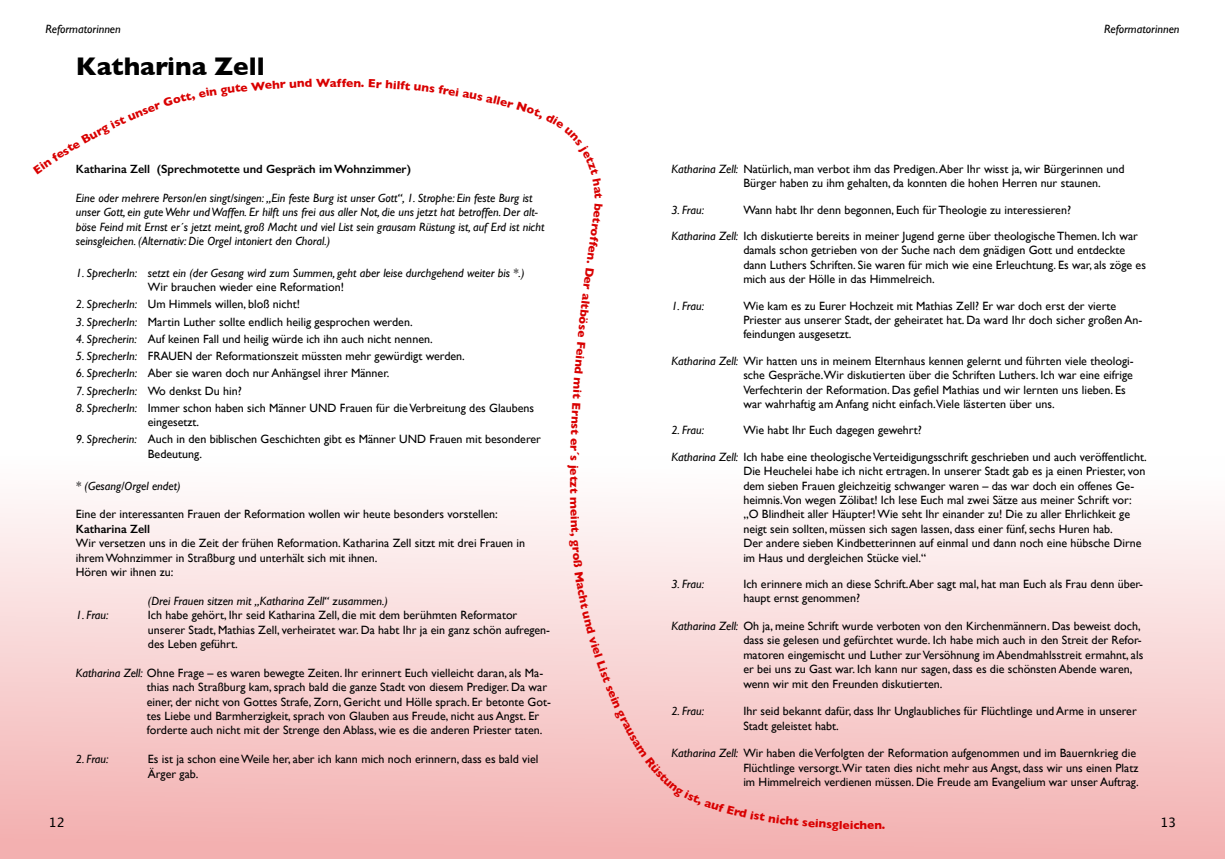
<style>
.page{position:relative;width:1225px;height:859px;background:#fff}
.page>*{position:absolute;margin:0;border:0;box-sizing:border-box;transform-origin:0 0}
.t1{font:700 26px "Gill Sans";color:#000}
.t2{font:13px "Lucida Grande";color:#000}
.t3{font:12px/14.4px "Gill Sans";color:#000}
.t4{font:italic 12px/14.4px "Gill Sans";color:#000}
.t5{font:600 12px "Gill Sans";color:#000}
.t6{font:700 12px "Gill Sans";color:#d90000}
.s1{font-style:italic}
</style>
<div class="page">
<div style="left:0;top:456px;width:1225px;height:403px;background:linear-gradient(to bottom,#fff,#f2aeae)"></div>
<svg style="left:569px;top:488px;width:290px;height:343px"></svg>
<p class="t4" style="left:45px;top:22px;width:77px">Reformatorinnen</p>
<p class="t4" style="left:1104px;top:22px;width:77px">Reformatorinnen</p>
<h1 class="t1" style="left:76px;top:45px;width:190px">Katharina Zell</h1>
<p class="t6" style="left:330px;top:73px;width:13px">af</p>
<p class="t5" style="left:76px;top:162px;width:336px">Katharina Zell (Sprechmotette und Gespräch im Wohnzimmer)</p>
<p class="t4" style="left:76px;top:191px;width:470px">Eine oder mehrere Person/en singt/singen: „Ein feste Burg ist unser Gott“, 1. Strophe: Ein feste Burg ist unser Gott, ein gute Wehr und Waffen. Er hilft uns frei aus aller Not, die uns jetzt hat betroffen. Der alt&shy;böse Feind mit Ernst er´s jetzt meint, groß Macht und viel List sein grausam Rüstung ist, auf Erd ist nicht seinsgleichen. (Alternativ: Die Orgel intoniert den Choral.)</p>
<p class="t4" style="left:76px;top:265px;width:450px">1. SprecherIn: setzt ein (der Gesang wird zum Summen, geht aber leise durchgehend weiter bis *.)</p>
<p class="t3" style="left:148px;top:280px;width:197px">Wir brauchen wieder eine Reformation!</p>
<p class="t3" style="left:76px;top:297px;width:226px"><span class="s1">2. SprecherIn:</span> Um Himmels willen, bloß nicht!</p>
<p class="t3" style="left:76px;top:314px;width:338px"><span class="s1">3. SprecherIn:</span> Martin Luther sollte endlich heilig gesprochen werden.</p>
<p class="t3" style="left:76px;top:331px;width:358px"><span class="s1">4. Sprecherin:</span> Auf keinen Fall und heilig würde ich ihn auch nicht nennen.</p>
<p class="t3" style="left:76px;top:349px;width:390px"><span class="s1">5. SprecherIn:</span> FRAUEN der Reformationszeit müssten mehr gewürdigt werden.</p>
<p class="t3" style="left:76px;top:366px;width:315px"><span class="s1">6. SprecherIn:</span> Aber sie waren doch nur Anhängsel ihrer Männer.</p>
<p class="t3" style="left:76px;top:383px;width:167px"><span class="s1">7. SprecherIn:</span> Wo denkst Du hin?</p>
<p class="t3" style="left:148px;top:400px;width:388px;text-indent:-72px"><span class="s1">8. SprecherIn:</span> Immer schon haben sich Männer UND Frauen für die Verbreitung des Glaubens eingesetzt.</p>
<p class="t3" style="left:148px;top:432px;width:395px;text-indent:-72px"><span class="s1">9. Sprecherin:</span> Auch in den biblischen Geschichten gibt es Männer UND Frauen mit besonderer<br>Bedeutung.</p>
<p class="t4" style="left:76px;top:478px;width:106px">* (Gesang/Orgel endet)</p>
<p class="t3" style="left:76px;top:507px;width:423px">Eine der interessanten Frauen der Reformation wollen wir heute besonders vorstellen:</p>
<p class="t5" style="left:76px;top:521px;width:76px">Katharina Zell</p>
<p class="t3" style="left:76px;top:536px;width:451px">Wir versetzen uns in die Zeit der frühen Reformation. Katharina Zell sitzt mit drei Frauen in ihrem Wohnzimmer in Straßburg und unterhält sich mit ihnen.<br>Hören wir ihnen zu:</p>
<p class="t4" style="left:148px;top:593px;width:242px">(Drei Frauen sitzen mit „Katharina Zell“ zusammen.)</p>
<p class="t4" style="left:76px;top:608px;width:34px">1. Frau:</p>
<p class="t3" style="left:148px;top:608px;width:404px">Ich habe gehört, Ihr seid Katharina Zell, die mit dem berühmten Reformator unserer Stadt, Mathias Zell, verheiratet war. Da habt Ihr ja ein ganz schön aufregen&shy;des Leben geführt.</p>
<p class="t3" style="left:147px;top:665px;width:405px;text-indent:-71px"><span class="s1">Katharina Zell:</span> Ohne Frage – es waren bewegte Zeiten. Ihr erinnert Euch vielleicht daran, als Ma&shy;thias nach Straßburg kam, sprach bald die ganze Stadt von diesem Prediger. Da war einer, der nicht von Gottes Strafe, Zorn, Gericht und Hölle sprach. Er betonte Got&shy;tes Liebe und Barmherzigkeit, sprach von Glauben aus Freude, nicht aus Angst. Er forderte auch nicht mit der Strenge den Ablass, wie es die anderen Priester taten.</p>
<p class="t4" style="left:76px;top:752px;width:34px">2. Frau:</p>
<p class="t3" style="left:148px;top:752px;width:392px">Es ist ja schon eine Weile her, aber ich kann mich noch erinnern, dass es bald viel<br>Ärger gab.</p>
<p class="t6" style="left:607px;top:212px;width:68px;rotate:98deg">etroffen. D</p>
<p class="t6" style="left:598px;top:278px;width:34px;rotate:97deg">er alt</p>
<p class="t6" style="left:594px;top:310px;width:30px;rotate:96deg">böse</p>
<p class="t6" style="left:591px;top:342px;width:35px;rotate:95deg">Fe ni d</p>
<p class="t6" style="left:584px;top:446px;width:24px;rotate:91deg">r´s j</p>
<p class="t6" style="left:584px;top:468px;width:21px;rotate:90deg">etz</p>
<p class="t3" style="left:743px;top:161px;width:383px;text-indent:-72px"><span class="s1">Katharina Zell:</span> Natürlich, man verbot ihm das Predigen. Aber Ihr wisst ja, wir Bürgerinnen und<br>Bürger haben zu ihm gehalten, da konnten die hohen Herren nur staunen.</p>
<p class="t4" style="left:671px;top:202px;width:34px">3. Frau:</p>
<p class="t3" style="left:671px;top:196px;width:468px;line-height:26.4px;text-align:center">Wann habt Ihr denn begonnen, Euch für Theologie zu interessieren?<br><span class="s1">Katharina Zell:</span> Ich diskutierte bereits in meiner Jugend gerne über theologische Themen. Ich war</p>
<p class="t3" style="left:743px;top:243px;width:404px">damals schon getrieben von der Suche nach dem gnädigen Gott und entdeckte dann Luthers Schriften. Sie waren für mich wie eine Erleuchtung. Es war, als zöge es mich aus der Hölle in das Himmelreich.</p>
<p class="t4" style="left:671px;top:298px;width:34px">1. Frau:</p>
<p class="t3" style="left:743px;top:298px;width:400px">Wie kam es zu Eurer Hochzeit mit Mathias Zell? Er war doch erst der vierte<br>Priester aus unserer Stadt, der geheiratet hat. Da ward Ihr doch sicher großen An&shy;feindungen ausgesetzt.</p>
<p class="t3" style="left:743px;top:353px;width:392px;text-indent:-72px"><span class="s1">Katharina Zell:</span> Wir hatten uns in meinem Elternhaus kennen gelernt und führten viele theologi&shy;sche Gespräche.Wir diskutierten über die Schriften Luthers. Ich war eine eifrige Verfechterin der Reformation. Das gefiel Mathias und wir lernten uns lieben. Es war wahrhaftig am Anfang nicht einfach.Viele lästerten über uns.</p>
<p class="t4" style="left:671px;top:423px;width:34px">2. Frau:</p>
<p class="t3" style="left:743px;top:423px;width:180px">Wie habt Ihr Euch dagegen gewehrt?</p>
<p class="t3" style="left:743px;top:449px;width:405px;text-indent:-72px"><span class="s1">Katharina Zell:</span> Ich habe eine theologische Verteidigungsschrift geschrieben und auch veröffentlicht.<br>Die Heuchelei habe ich nicht ertragen. In unserer Stadt gab es ja einen Priester, von dem sieben Frauen gleichzeitig schwanger waren – das war doch ein offenes Ge&shy;heimnis.Von wegen Zölibat! Ich lese Euch mal zwei Sätze aus meiner Schrift vor: „O Blindheit aller Häupter! Wie seht Ihr einander zu! Die zu aller Ehrlichkeit ge neigt sein sollten, müssen sich sagen lassen, dass einer fünf, sechs Huren hab.<br>Der andere sieben Kindbetterinnen auf einmal und dann noch eine hübsche Dirne im Haus und dergleichen Stücke viel.“</p>
<p class="t4" style="left:671px;top:577px;width:34px">3. Frau:</p>
<p class="t3" style="left:743px;top:577px;width:401px">Ich erinnere mich an diese Schrift. Aber sagt mal, hat man Euch als Frau denn über&shy;haupt ernst genommen?</p>
<p class="t3" style="left:743px;top:619px;width:401px;text-indent:-72px"><span class="s1">Katharina Zell:</span> Oh ja, meine Schrift wurde verboten von den Kirchenmännern. Das beweist doch, dass sie gelesen und gefürchtet wurde. Ich habe mich auch in den Streit der Refor&shy;matoren eingemischt und Luther zur Versöhnung im Abendmahlsstreit ermahnt, als er bei uns zu Gast war. Ich kann nur sagen, dass es die schönsten Abende waren, wenn wir mit den Freunden diskutierten.</p>
<p class="t4" style="left:671px;top:704px;width:34px">2. Frau:</p>
<p class="t3" style="left:743px;top:704px;width:395px">Ihr seid bekannt dafür, dass Ihr Unglaubliches für Flüchtlinge und Arme in unserer<br>Stadt geleistet habt.</p>
<p class="t3" style="left:743px;top:746px;width:397px;text-indent:-72px"><span class="s1">Katharina Zell:</span> Wir haben die Verfolgten der Reformation aufgenommen und im Bauernkrieg die<br>Flüchtlinge versorgt.Wir taten dies nicht mehr aus Angst, dass wir uns einen Platz im Himmelreich verdienen müssen. Die Freude am Evangelium war unser Auftrag.</p>
<p class="t2" style="left:48px;top:815px;width:18px">12</p>
<p class="t6" style="left:859px;top:815px;width:24px">hen</p>
<p class="t2" style="left:1160px;top:815px;width:18px">13</p>
</div>
